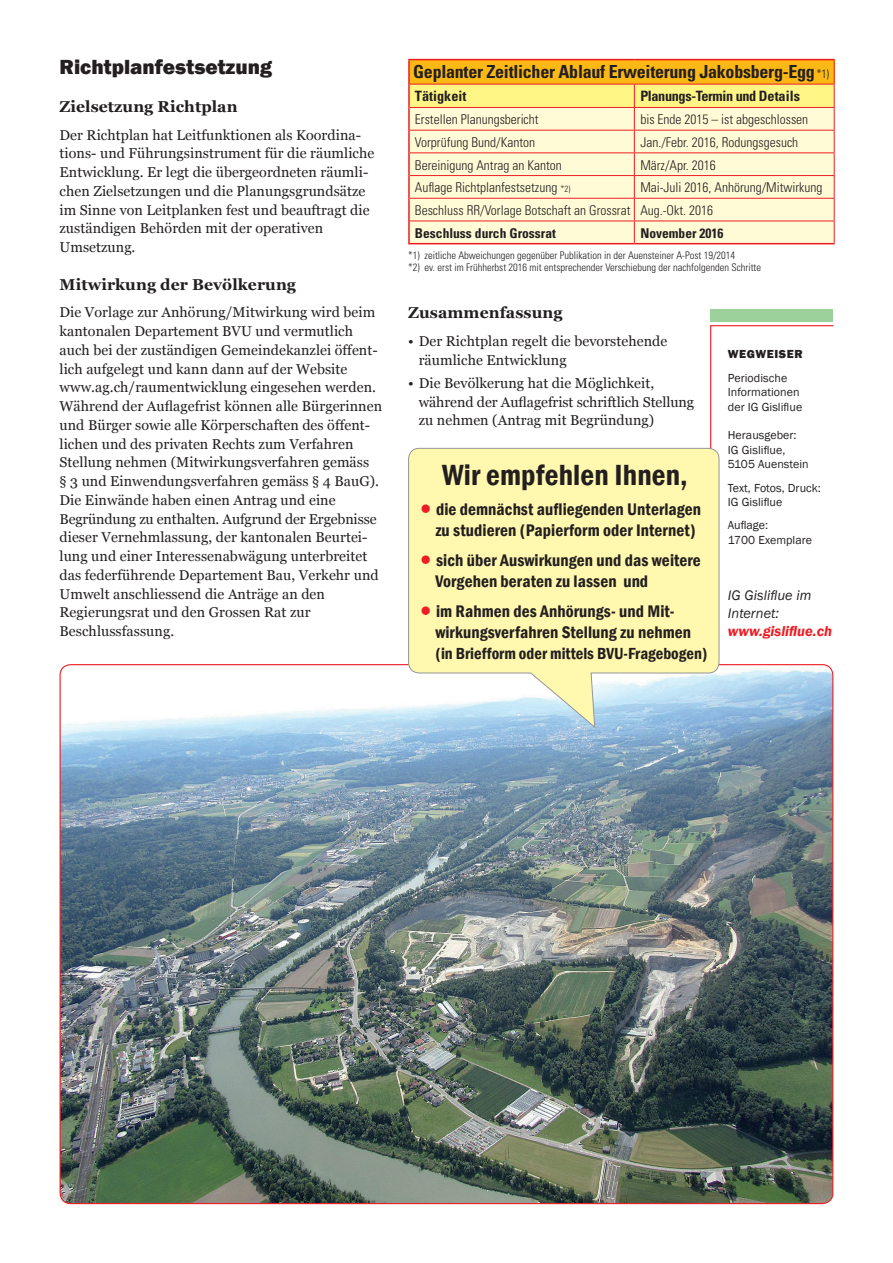
<style>
.page{position:relative;width:893px;height:1263px;background:#fff}
.page>*{position:absolute;margin:0;border:0;box-sizing:border-box;transform-origin:0 0}
.t1{font:600 condensed 30px "Franklin Gothic";letter-spacing:.005em;color:#231f20}
.t2{font:800 21px "Franklin Gothic";color:#231f20}
.t3{font:700 condensed 18px "Univers";letter-spacing:-.015em;color:#231f20}
.t4{font:600 condensed 17.25px/21px "Franklin Gothic";letter-spacing:.005em;color:#231f20}
.t5{font:600 condensed 16.5px "Franklin Gothic";color:#231f20}
.t6{font:700 15.75px "Georgia";letter-spacing:.005em;color:#231f20}
.t7{font:italic 600 14.7px "Franklin Gothic";color:#ee1d23}
.t8{font:14.25px/18.8px "Georgia";letter-spacing:.005em;color:#231f20}
.t9{font:700 condensed 14.25px "Univers";letter-spacing:-.015em;color:#231f20}
.t10{font:italic 14.25px/18px "Franklin Gothic";letter-spacing:.005em;color:#231f20}
.t11{font:300 condensed 13.5px/22.6px "Univers";color:#231f20}
.t12{font:700 condensed 13.5px "Univers";color:#231f20}
.t13{font:12px/14.4px "Franklin Gothic";letter-spacing:.005em;color:#231f20}
.t14{font:800 12px "Franklin Gothic";letter-spacing:.05em;color:#231f20}
.t15{font:300 condensed 10.5px/12px "Univers";color:#231f20}
.s1{font-weight:300;font-size:12px}
.s2{font-size:9px}
.s3{font-size:30px;color:#ee1d23}
</style>
<div class="page">
<svg style="left:710px;top:325px;width:124px;height:638px"></svg>
<div style="left:710px;top:309px;width:123px;height:13px;background:#9cd19c"></div>
<img style="left:60px;top:665px;width:773px;height:538px">
<hr style="left:408px;top:59px;width:226px;height:1px;background:#ee1d23">
<hr style="left:408px;top:60px;width:2px;height:24px;background:#ee1d23">
<hr style="left:634px;top:59px;width:201px;height:1px;background:#ee1d23">
<hr style="left:408px;top:84px;width:2px;height:23px;background:#ee1d23">
<hr style="left:408px;top:107px;width:2px;height:23px;background:#ee1d23">
<hr style="left:408px;top:130px;width:2px;height:23px;background:#ee1d23">
<hr style="left:408px;top:153px;width:2px;height:23px;background:#ee1d23">
<hr style="left:408px;top:176px;width:2px;height:22px;background:#ee1d23">
<hr style="left:408px;top:198px;width:2px;height:23px;background:#ee1d23">
<hr style="left:408px;top:221px;width:2px;height:22px;background:#ee1d23">
<hr style="left:408px;top:243px;width:226px;height:1px;background:#ee1d23">
<hr style="left:634px;top:243px;width:201px;height:1px;background:#ee1d23">
<svg style="left:409px;top:60px;width:426px;height:183px;background:#fde7ab"></svg>
<svg style="left:408px;top:448px;width:312px;height:279px;background:#f5f3ba"></svg>
<h2 class="t2" style="left:60px;top:54px;width:214px">Richtplanfestsetzung</h2>
<p class="t6" style="left:60px;top:96px;width:180px">Zielsetzung Richtplan</p>
<p class="t8" style="left:60px;top:125px;width:316px">Der Richtplan hat Leitfunktionen als Koordina&shy;tions- und Führungsinstrument für die räumliche Entwicklung. Er legt die übergeordneten räumli&shy;chen Zielsetzungen und die Planungsgrundsätze im Sinne von Leitplanken fest und beauftragt die zuständigen Behörden mit der operativen Umsetzung.</p>
<p class="t6" style="left:60px;top:274px;width:238px">Mitwirkung der Bevölkerung</p>
<p class="t8" style="left:60px;top:303px;width:324px">Die Vorlage zur Anhörung/Mitwirkung wird beim kantonalen Departement BVU und vermutlich auch bei der zuständigen Gemeindekanzlei öffent&shy;lich aufgelegt und kann dann auf der Website www.ag.ch/raumentwicklung eingesehen werden.<br>Während der Auflagefrist können alle Bürgerinnen und Bürger sowie alle Körperschaften des öffent&shy;lichen und des privaten Rechts zum Verfahren Stellung nehmen (Mitwirkungsverfahren gemäss<br>§ 3 und Einwendungsverfahren gemäss § 4 BauG).<br>Die Einwände haben einen Antrag und eine Begründung zu enthalten. Aufgrund der Ergebnisse dieser Vernehmlassung, der kantonalen Beurtei&shy;lung und einer Interessenabwägung unterbreitet das federführende Departement Bau, Verkehr und Umwelt anschliessend die Anträge an den Regierungsrat und den Grossen Rat zur Beschlussfassung.</p>
<p class="t3" style="left:413px;top:61px;width:417px">Geplanter Zeitlicher Ablauf Erweiterung Jakobsberg-Egg<span class="s1">*1)</span></p>
<p class="t9" style="left:415px;top:88px;width:53px">Tätigkeit</p>
<p class="t9" style="left:640px;top:88px;width:161px">Planungs-Termin und Details</p>
<p class="t11" style="left:415px;top:108px;width:125px">Erstellen Planungsbericht</p>
<p class="t11" style="left:640px;top:108px;width:169px">bis Ende 2015 – ist abgeschlossen</p>
<p class="t11" style="left:415px;top:131px;width:122px">Vorprüfung Bund/Kanton</p>
<p class="t11" style="left:640px;top:131px;width:159px">Jan./Febr. 2016, Rodungsgesuch</p>
<p class="t11" style="left:415px;top:153px;width:148px">Bereinigung Antrag an Kanton</p>
<p class="t11" style="left:640px;top:153px;width:77px">März/Apr. 2016</p>
<p class="t11" style="left:415px;top:176px;width:157px">Auflage Richtplanfestsetzung <span class="s2">*2)</span></p>
<p class="t11" style="left:415px;top:176px;width:409px;text-indent:225px">Mai-Juli 2016, Anhörung/Mitwirkung<br>Beschluss RR/Vorlage Botschaft an Grossrat Aug.-Okt. 2016</p>
<p class="t12" style="left:415px;top:225px;width:142px">Beschluss durch Grossrat</p>
<p class="t12" style="left:640px;top:225px;width:85px">November 2016</p>
<p class="t15" style="left:408px;top:249px;width:354px">*1) zeitliche Abweichungen gegenüber Publikation in der Auensteiner A-Post 19/2014<br>*2) ev. erst im Frühherbst 2016 mit entsprechender Verschiebung der nachfolgenden Schritte</p>
<p class="t6" style="left:408px;top:302px;width:156px">Zusammenfassung</p>
<p class="t8" style="left:419px;top:332px;width:250px;text-indent:-11px">• Der Richtplan regelt die bevorstehende räumliche Entwicklung</p>
<p class="t8" style="left:419px;top:374px;width:277px;text-indent:-11px">• Die Bevölkerung hat die Möglichkeit, während der Auflagefrist schriftlich Stellung zu nehmen (Antrag mit Begründung)</p>
<p class="t14" style="left:728px;top:347px;width:76px">WEGWEISER</p>
<p class="t13" style="left:728px;top:371px;width:76px">Periodische<br>Informationen der IG Gisliflue</p>
<p class="t13" style="left:728px;top:428px;width:82px">Herausgeber:<br>IG Gisliflue,<br>5105 Auenstein</p>
<p class="t13" style="left:728px;top:481px;width:95px">Text, Fotos, Druck:<br>IG Gisliflue</p>
<p class="t13" style="left:728px;top:518px;width:86px">Auflage:<br>1700 Exemplare</p>
<h1 class="t1" style="left:442px;top:455px;width:247px">Wir empfehlen Ihnen,</h1>
<p class="t4" style="left:435px;top:498px;width:267px;text-indent:-19px"><span class="s3">•</span>die demnächst aufliegenden Unterlagen zu studieren (Papierform oder Internet)</p>
<p class="t4" style="left:435px;top:549px;width:267px;text-indent:-19px"><span class="s3">•</span>sich über Auswirkungen und das weitere<br>Vorgehen beraten zu lassen und</p>
<p class="t4" style="left:435px;top:600px;width:257px;text-indent:-19px"><span class="s3">•</span>im Rahmen des Anhörungs- und Mit&shy;wirkungsverfahren Stellung zu nehmen</p>
<p class="t5" style="left:435px;top:642px;width:274px">(in Briefform oder mittels BVU-Fragebogen)</p>
<p class="t10" style="left:728px;top:586px;width:85px">IG Gisliflue im<br>Internet:</p>
<p class="t7" style="left:728px;top:621px;width:106px">www.gisliflue.ch</p>
</div>
